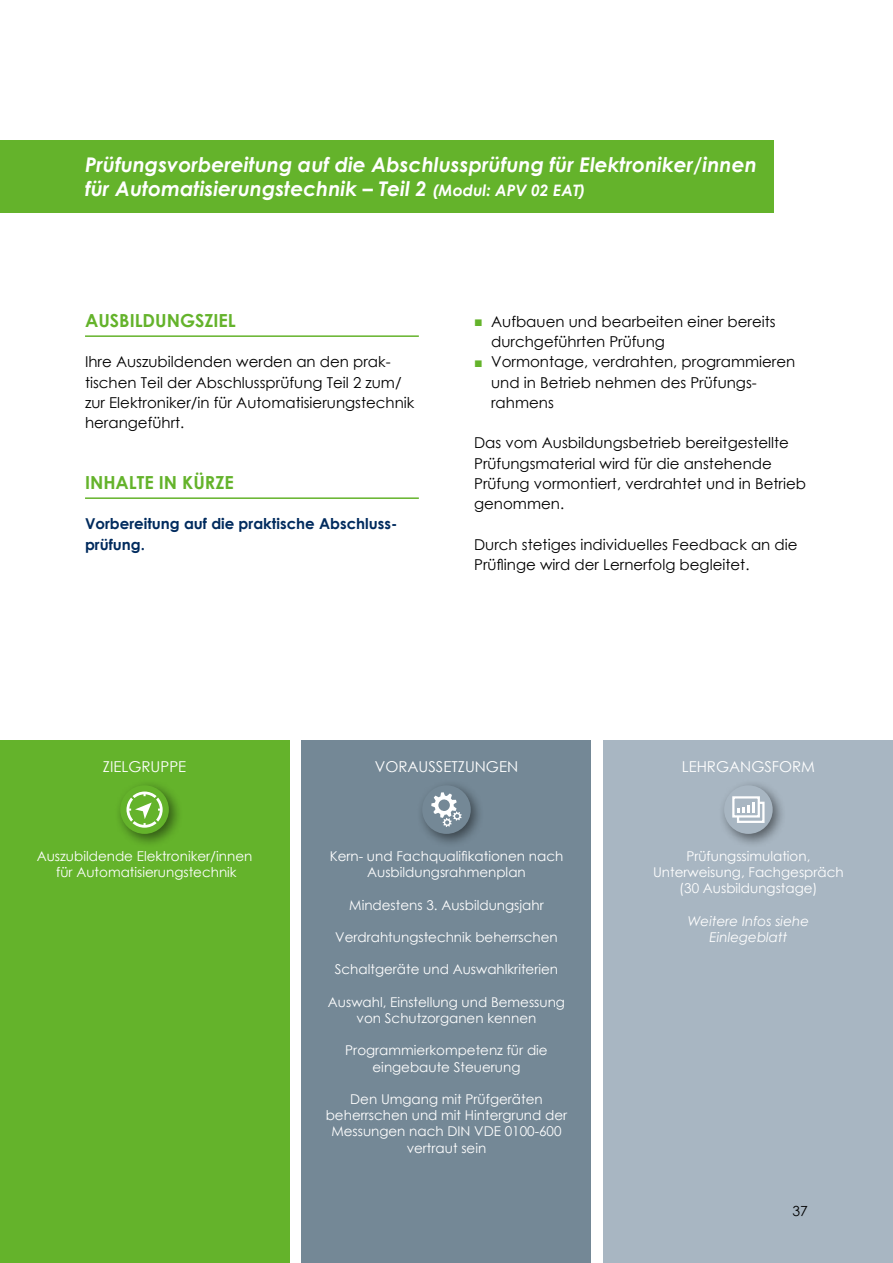
<style>
.page{position:relative;width:893px;height:1263px;background:#fff}
.page>*{position:absolute;margin:0;border:0;box-sizing:border-box;transform-origin:0 0}
.t1{font:italic 700 20.25px/24px "Century Gothic";color:#fff}
.t2{font:700 18px "Century Gothic";color:#64b32b}
.t3{font:15px/20.2px "Century Gothic";color:#000}
.t4{font:700 15px/20.2px "Century Gothic";color:#002b5e}
.t5{font:15px "Century Gothic";color:#fff}
.t6{font:13.95px "Century Gothic";color:#000}
.t7{font:13.5px/16.2px "Century Gothic";color:#fff;text-align:center}
.t8{font:italic 13.5px/16.2px "Century Gothic";color:#fff;text-align:center}
.s1{font-size:15.75px}
.s2{font-size:14.25px;color:#64b32b}
</style>
<div class="page">
<hr style="left:85px;top:335px;width:334px;height:2px;background:#64b32b">
<hr style="left:85px;top:497px;width:334px;height:2px;background:#64b32b">
<div style="left:0;top:740px;width:289px;height:523px;background:#64b32b"></div>
<div style="left:114px;top:779px;width:69px;height:69px;background:#000;opacity:.5"></div>
<div style="left:120px;top:785px;width:49px;height:49px;background:#64b32b;border-radius:50%"></div>
<svg style="left:126px;top:791px;width:37px;height:37px"></svg>
<div style="left:604px;top:740px;width:289px;height:523px;background:#a8b6c2"></div>
<div style="left:718px;top:779px;width:69px;height:69px;background:#000;opacity:.5"></div>
<div style="left:724px;top:785px;width:49px;height:49px;background:#a8b6c2;border-radius:50%"></div>
<svg style="left:732px;top:796px;width:33px;height:27px"></svg>
<div style="left:302px;top:740px;width:289px;height:523px;background:#748896"></div>
<div style="left:416px;top:779px;width:69px;height:69px;background:#000;opacity:.5"></div>
<div style="left:422px;top:785px;width:49px;height:49px;background:#748896;border-radius:50%"></div>
<svg style="left:431px;top:792px;width:31px;height:35px"></svg>
<div style="left:0;top:140px;width:774px;height:73px;background:#64b32b"></div>
<h1 class="t1" style="left:85px;top:152px;width:673px">Prüfungsvorbereitung auf die Abschlussprüfung für Elektroniker/innen für Automatisierungstechnik – Teil 2 <span class="s1">(Modul: APV 02 EAT)</span></h1>
<h2 class="t2" style="left:85px;top:307px;width:152px">AUSBILDUNGSZIEL</h2>
<p class="t3" style="left:85px;top:352px;width:331px">Ihre Auszubildenden werden an den prak&shy;tischen Teil der Abschlussprüfung Teil 2 zum/ zur Elektroniker/in für Automatisierungstechnik herangeführt.</p>
<h2 class="t2" style="left:85px;top:469px;width:150px">INHALTE IN KÜRZE</h2>
<p class="t4" style="left:85px;top:513px;width:314px">Vorbereitung auf die praktische Abschluss&shy;prüfung.</p>
<p class="t3" style="left:491px;top:311px;width:286px;text-indent:-17px"><span class="s2">■</span> Aufbauen und bearbeiten einer bereits durchgeführten Prüfung</p>
<p class="t3" style="left:491px;top:352px;width:306px;text-indent:-17px"><span class="s2">■</span> Vormontage, verdrahten, programmieren und in Betrieb nehmen des Prüfungs&shy;rahmens</p>
<p class="t3" style="left:474px;top:433px;width:333px">Das vom Ausbildungsbetrieb bereitgestellte Prüfungsmaterial wird für die anstehende Prüfung vormontiert, verdrahtet und in Betrieb genommen.</p>
<p class="t3" style="left:474px;top:534px;width:325px">Durch stetiges individuelles Feedback an die<br>Prüflinge wird der Lernerfolg begleitet.</p>
<p class="t5" style="left:103px;top:756px;width:85px">ZIELGRUPPE</p>
<p class="t5" style="left:375px;top:756px;width:145px">VORAUSSETZUNGEN</p>
<p class="t5" style="left:682px;top:756px;width:135px">LEHRGANGSFORM</p>
<p class="t7" style="left:37px;top:848px;width:217px">Auszubildende Elektroniker/innen für Automatisierungstechnik</p>
<p class="t7" style="left:653px;top:848px;width:192px">Prüfungssimulation,<br>Unterweisung, Fachgespräch (30 Ausbildungstage)</p>
<p class="t8" style="left:688px;top:913px;width:123px">Weitere Infos siehe<br>Einlegeblatt</p>
<p class="t7" style="left:61px;top:848px;width:168px">Elektroniker/innen für<br>Automatisierungstechnik/</p>
<p class="t7" style="left:641px;top:848px;width:216px">Lehrgespräch, Vortrag, Beratung (30 Ausbildungstage)</p>
<p class="t7" style="left:691px;top:913px;width:117px">sieh Einlegeblatt</p>
<p class="t7" style="left:330px;top:848px;width:235px">Kern- und Fachqualifikationen nach<br>Ausbildungsrahmenplan</p>
<p class="t7" style="left:349px;top:896px;width:196px">Mindestens 3. Ausbildungsjahr</p>
<p class="t7" style="left:335px;top:929px;width:224px">Verdrahtungstechnik beherrschen</p>
<p class="t7" style="left:335px;top:961px;width:225px">Schaltgeräte und Auswahlkriterien</p>
<p class="t7" style="left:328px;top:994px;width:239px">Auswahl, Einstellung und Bemessung von Schutzorganen kennen</p>
<p class="t7" style="left:345px;top:1042px;width:204px">Programmierkompetenz für die eingebaute Steuerung</p>
<p class="t7" style="left:326px;top:1091px;width:243px">Den Umgang mit Prüfgeräten beherrschen und mit Hintergrund der<br>Messungen nach DIN VDE 0100-600 vertraut sein</p>
<p class="t6" style="left:792px;top:1201px;width:17px">37</p>
</div>
